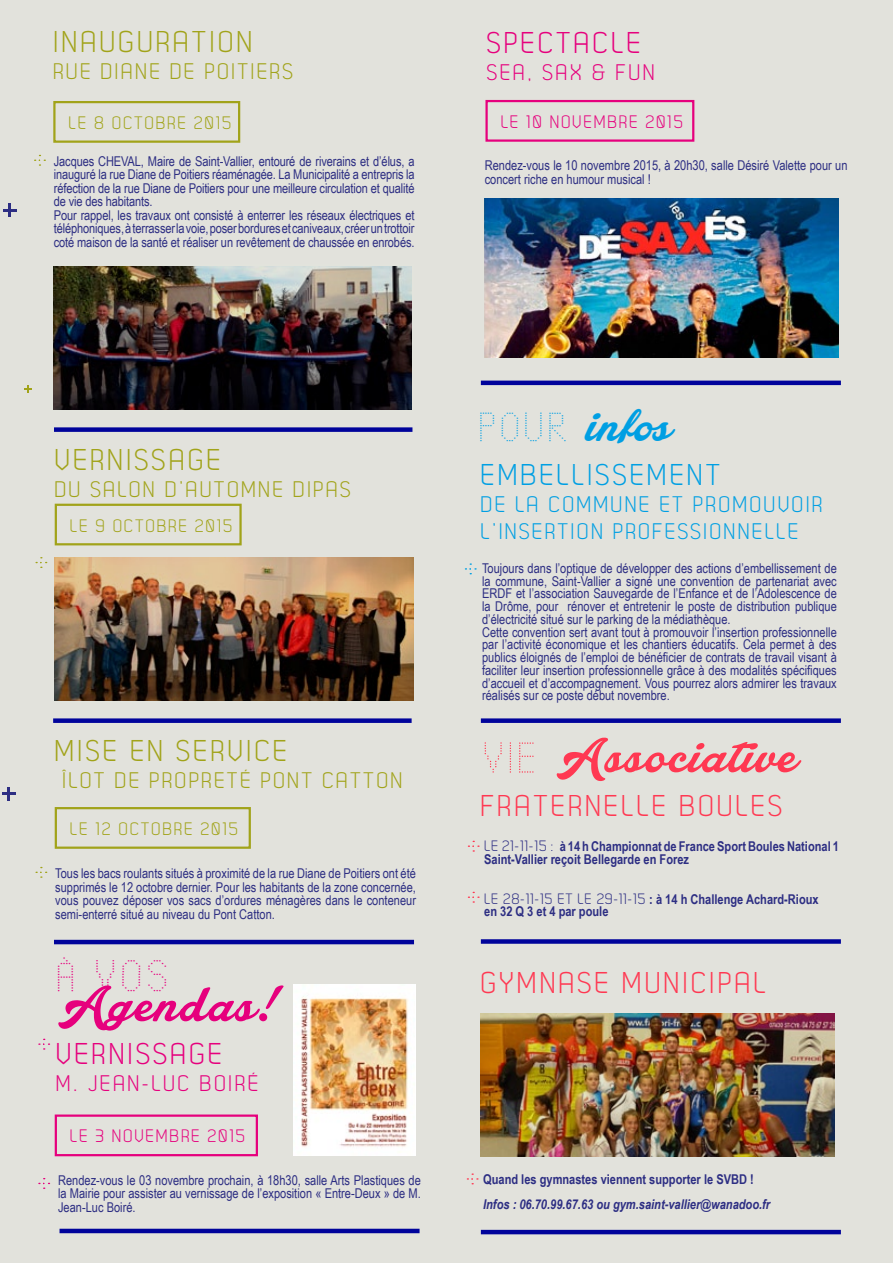
<style>
.page{position:relative;width:893px;height:1263px;background:#e2e2dc}
.page>*{position:absolute;margin:0;border:0;box-sizing:border-box;transform-origin:0 0}
.t1{font:54.3px "Lakesight Personal Use Only";letter-spacing:.01em;color:#e6007d}
.t2{font:49.95px "Lakesight Personal Use Only";color:#009fe3}
.t3{font:42px "LL Dot";color:#e6007d}
.t4{font:30px "Dekar";letter-spacing:.1em;color:#a1a319}
.t5{font:30px "Dekar";letter-spacing:.1em;color:#ff3852}
.t6{font:30px "Dekar";letter-spacing:.1em;color:#e6007d}
.t7{font:30px "Dekar";letter-spacing:.1em;color:#009fe3}
.t8{font:22.5px "Dekar";letter-spacing:.1em;color:#a1a319}
.t9{font:22.5px/27px "Dekar";letter-spacing:.1em;color:#009fe3}
.t10{font:22.5px "Dekar";letter-spacing:.11em;color:#e6007d}
.t11{font:18px "Dekar";letter-spacing:.1em;color:#a1a319}
.t12{font:18px "Dekar";letter-spacing:.1em;color:#e6007d}
.t13{font:13.5px/13.5px "Arial Narrow";color:#2d2e83}
.t14{font:700 13.5px/12.8px "Arial Narrow";color:#2d2e83}
.t15{font:italic 700 13.5px "Arial Narrow";color:#2d2e83}
.s1{font-family:"LL Dot";font-size:38.7px}
.s2{font-family:"Dekar";font-weight:400;font-size:15px}
</style>
<div class="page">
<div style="left:55px;top:807px;width:196px;height:42px;border:2px solid #a1a319"></div>
<div style="left:55px;top:1114px;width:203px;height:42px;border:2px solid #e6007d"></div>
<div style="left:485px;top:100px;width:209px;height:42px;border:2px solid #e6007d"></div>
<div style="left:55px;top:504px;width:187px;height:41px;border:2px solid #a1a319"></div>
<div style="left:481px;top:718px;width:360px;height:5px;background:#00039b"></div>
<hr style="left:481px;top:381px;width:360px;height:4px;background:#00039b">
<div style="left:481px;top:939px;width:360px;height:5px;background:#00039b"></div>
<hr style="left:481px;top:1230px;width:360px;height:4px;background:#00039b">
<hr style="left:60px;top:1229px;width:360px;height:4px;background:#00039b">
<hr style="left:54px;top:940px;width:360px;height:4px;background:#00039b">
<div style="left:54px;top:427px;width:358px;height:5px;background:#00039b"></div>
<div style="left:53px;top:718px;width:359px;height:5px;background:#00039b"></div>
<svg style="left:36px;top:867px;width:11px;height:11px"></svg>
<svg style="left:36px;top:557px;width:11px;height:11px"></svg>
<svg style="left:24px;top:386px;width:8px;height:7px"></svg>
<img style="left:55px;top:558px;width:358px;height:143px">
<img style="left:481px;top:1013px;width:353px;height:143px">
<svg style="left:39px;top:1178px;width:11px;height:11px"></svg>
<svg style="left:39px;top:1039px;width:11px;height:10px"></svg>
<svg style="left:485px;top:737px;width:316px;height:44px"></svg>
<svg style="left:468px;top:841px;width:11px;height:11px"></svg>
<svg style="left:467px;top:1173px;width:11px;height:11px"></svg>
<svg style="left:468px;top:892px;width:11px;height:11px"></svg>
<svg style="left:8px;top:787px;width:2px;height:14px"></svg>
<hr style="left:2px;top:792px;width:14px;height:3px;background:#2d2e83">
<svg style="left:3px;top:203px;width:14px;height:14px"></svg>
<img style="left:485px;top:198px;width:354px;height:159px">
<svg style="left:465px;top:563px;width:11px;height:11px"></svg>
<img style="left:293px;top:984px;width:122px;height:171px">
<div style="left:53px;top:101px;width:187px;height:42px;border:2px solid #a1a319"></div>
<svg style="left:35px;top:155px;width:10px;height:11px"></svg>
<img style="left:53px;top:266px;width:359px;height:144px">
<h3 class="t4" style="left:53px;top:27px;width:201px">INAUGURATION</h3>
<h3 class="t8" style="left:53px;top:60px;width:241px">RUE DIANE DE POITIERS</h3>
<h3 class="t11" style="left:69px;top:114px;width:164px">LE 8 OCTOBRE 2015</h3>
<p class="t13" style="left:54px;top:154px;width:362px">Jacques CHEVAL, Maire de Saint-Vallier, entouré de riverains et d’élus, a inauguré la rue Diane de Poitiers réaménagée. La Municipalité a entrepris la réfection de la rue Diane de Poitiers pour une meilleure circulation et qualité de vie des habitants.<br>Pour rappel, les travaux ont consisté à enterrer les réseaux électriques et téléphoniques, à terrasser la voie, poser bordures et caniveaux, créer un trottoir coté maison de la santé et réaliser un revêtement de chaussée en enrobés.</p>
<h3 class="t6" style="left:487px;top:28px;width:155px">SPECTACLE</h3>
<h3 class="t10" style="left:487px;top:61px;width:170px">SEA, SAX &amp; FUN</h3>
<h3 class="t12" style="left:501px;top:113px;width:184px">LE 10 NOVEMBRE 2015</h3>
<p class="t13" style="left:485px;top:158px;width:364px">Rendez-vous le 10 novembre 2015, à 20h30, salle Désiré Valette pour un concert riche en humour musical !</p>
<h3 class="t4" style="left:55px;top:444px;width:168px">VERNISSAGE</h3>
<h3 class="t8" style="left:55px;top:478px;width:297px">DU SALON D’AUTOMNE DIPAS</h3>
<h3 class="t11" style="left:70px;top:516px;width:164px">LE 9 OCTOBRE 2015</h3>
<h3 class="t4" style="left:55px;top:736px;width:234px">MISE EN SERVICE</h3>
<h3 class="t8" style="left:62px;top:769px;width:342px">ÎLOT DE PROPRETÉ PONT CATTON</h3>
<h3 class="t11" style="left:70px;top:820px;width:170px">LE 12 OCTOBRE 2015</h3>
<p class="t13" style="left:55px;top:866px;width:362px;text-align:justify">Tous les bacs roulants situés à proximité de la rue Diane de Poitiers ont été supprimés le 12 octobre dernier. Pour les habitants de la zone concernée, vous pouvez déposer vos sacs d’ordures ménagères dans le conteneur semi-enterré situé au niveau du Pont Catton.</p>
<h3 class="t3" style="left:58px;top:957px;width:113px">À VOS</h3>
<h1 class="t1" style="left:58px;top:970px;width:214px">Agendas!</h1>
<h3 class="t6" style="left:56px;top:1039px;width:168px">VERNISSAGE</h3>
<h3 class="t10" style="left:56px;top:1072px;width:202px">M. JEAN-LUC BOIRÉ</h3>
<h3 class="t12" style="left:70px;top:1127px;width:177px">LE 3 NOVEMBRE 2015</h3>
<p class="t13" style="left:58px;top:1172px;width:364px;text-align:justify">Rendez-vous le 03 novembre prochain, à 18h30, salle Arts Plastiques de la Mairie pour assister au vernissage de l’exposition « Entre-Deux » de M.<br>Jean-Luc Boiré.</p>
<h2 class="t2" style="left:480px;top:394px;width:198px"><span class="s1">POUR</span> infos</h2>
<h3 class="t7" style="left:480px;top:460px;width:241px">EMBELLISSEMENT</h3>
<h3 class="t9" style="left:480px;top:492px;width:343px">DE LA COMMUNE ET PROMOUVOIR<br>L’INSERTION PROFESSIONNELLE</h3>
<p class="t13" style="left:482px;top:561px;width:356px;line-height:12.8px">Toujours dans l’optique de développer des actions d’embellissement de la commune, Saint-Vallier a signé une convention de partenariat avec ERDF et l’association Sauvegarde de l’Enfance et de l’Adolescence de la Drôme, pour rénover et entretenir le poste de distribution publique d’électricité situé sur le parking de la médiathèque.<br>Cette convention sert avant tout à promouvoir l’insertion professionnelle par l’activité économique et les chantiers éducatifs. Cela permet à des publics éloignés de l’emploi de bénéficier de contrats de travail visant à faciliter leur insertion professionnelle grâce à des modalités spécifiques d’accueil et d’accompagnement. Vous pourrez alors admirer les travaux réalisés sur ce poste début novembre.</p>
<h3 class="t5" style="left:480px;top:791px;width:303px">FRATERNELLE BOULES</h3>
<p class="t14" style="left:484px;top:839px;width:356px"><span class="s2">LE 21-11-15 :</span> à 14 h Championnat de France Sport Boules National 1<br>Saint-Vallier reçoit Bellegarde en Forez</p>
<p class="t14" style="left:484px;top:892px;width:336px"><span class="s2">LE 28-11-15 ET LE 29-11-15</span> : à 14 h Challenge Achard-Rioux en 32 Q 3 et 4 par poule</p>
<h3 class="t5" style="left:480px;top:968px;width:287px">GYMNASE MUNICIPAL</h3>
<p class="t14" style="left:483px;top:1172px;width:272px">Quand les gymnastes viennent supporter le SVBD !</p>
<p class="t15" style="left:483px;top:1194px;width:289px">Infos : 06.70.99.67.63 ou gym.saint-vallier@wanadoo.fr</p>
</div>
